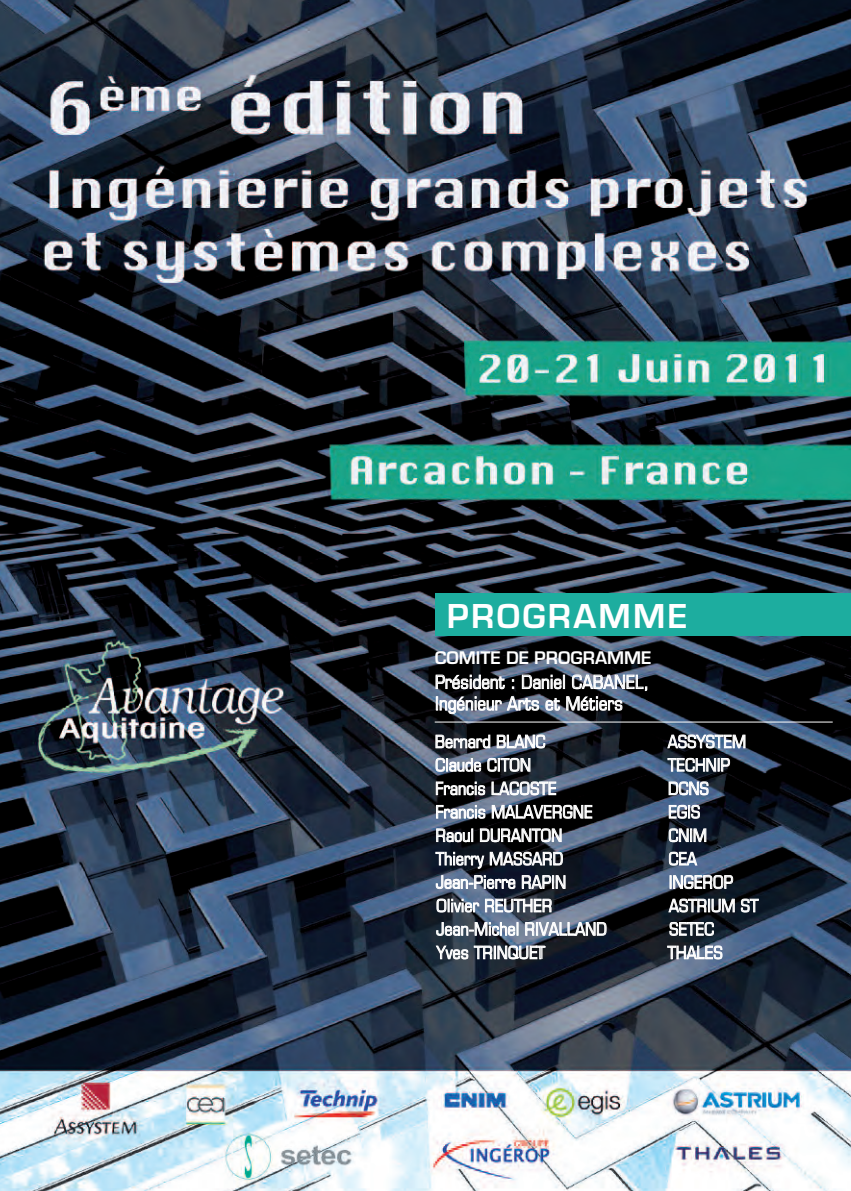
<style>
.page{position:relative;width:851px;height:1191px;background:#fff}
.page>*{position:absolute;margin:0;border:0;box-sizing:border-box;transform-origin:0 0}
.t1{font:700 36px "Eurostile";letter-spacing:.065em;color:#fff}
.t2{font:700 19px "Eurostile";color:#fff}
.t3{font:condensed 18.6px/21.6px "Eurostile LT Std";color:#fff}
.t4{font:condensed 17.6px "Eurostile LT Std";color:#fff}
</style>
<div class="page">
<img style="left:0;top:0;width:850px;height:1191px">
<hr style="left:434px;top:721px;width:398px;height:1px;background:#fff">
<div style="left:435px;top:593px;width:415px;height:42px;background:#1dad9f"></div>
<h1 class="t1" style="left:447px;top:595px;width:242px">PROGRAMME</h1>
<p class="t2" style="left:434px;top:646px;width:218px">COMITE DE PROGRAMME</p>
<p class="t3" style="left:435px;top:672px;width:215px">Président : Daniel CABANEL,<br>Ingénieur Arts et Métiers</p>
<p class="t4" style="left:435px;top:735px;width:112px">Bernard BLANC</p>
<p class="t4" style="left:667px;top:735px;width:80px">ASSYSTEM</p>
<p class="t4" style="left:435px;top:758px;width:97px">Claude CITON</p>
<p class="t4" style="left:667px;top:758px;width:64px">TECHNIP</p>
<p class="t4" style="left:435px;top:782px;width:123px">Francis LACOSTE</p>
<p class="t4" style="left:668px;top:782px;width:42px">DCNS</p>
<p class="t4" style="left:435px;top:805px;width:159px">Francis MALAVERGNE</p>
<p class="t4" style="left:668px;top:805px;width:34px">EGIS</p>
<p class="t4" style="left:435px;top:829px;width:128px">Raoul DURANTON</p>
<p class="t4" style="left:668px;top:829px;width:40px">CNIM</p>
<p class="t4" style="left:435px;top:852px;width:129px">Thierry MASSARD</p>
<p class="t4" style="left:668px;top:852px;width:30px">CEA</p>
<p class="t4" style="left:436px;top:875px;width:132px">Jean-Pierre RAPIN</p>
<p class="t4" style="left:668px;top:875px;width:66px">INGEROP</p>
<p class="t4" style="left:436px;top:899px;width:118px">Olivier REUTHER</p>
<p class="t4" style="left:668px;top:899px;width:91px">ASTRIUM ST</p>
<p class="t4" style="left:436px;top:922px;width:172px">Jean-Michel RIVALLAND</p>
<p class="t4" style="left:669px;top:922px;width:47px">SETEC</p>
<p class="t4" style="left:436px;top:946px;width:111px">Yves TRINQUET</p>
<p class="t4" style="left:667px;top:946px;width:57px">THALES</p>
</div>
